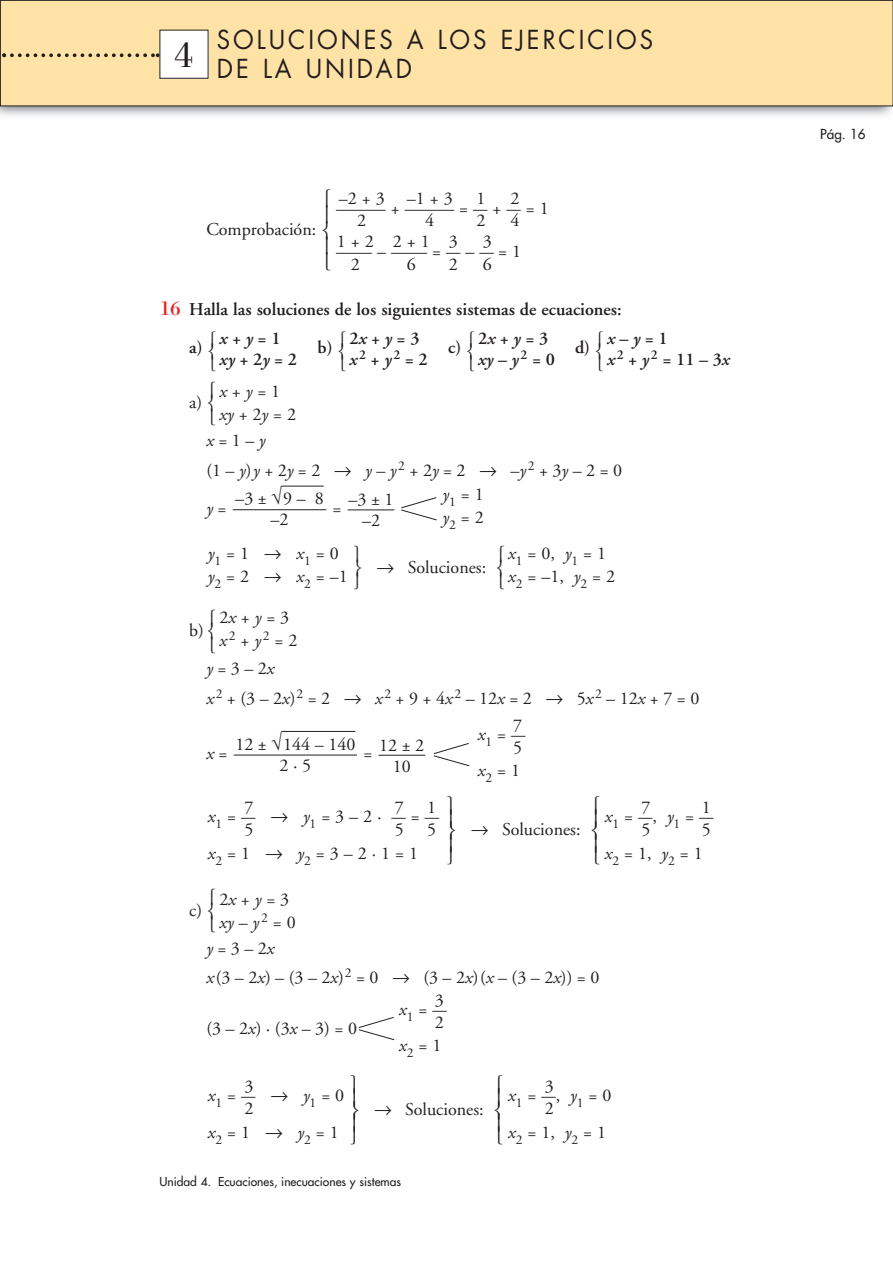
<style>
.page{position:relative;width:893px;height:1263px;background:#fff}
.page>*{position:absolute;margin:0;border:0;box-sizing:border-box;transform-origin:0 0}
.t1{font:37.5px "Bodoni";color:#231f20}
.t2{font:25.5px/28.5px "Futura";letter-spacing:.125em;color:#231f20;scale:.94 1}
.t3{font:18px/12.8px "Adobe Garamond";color:#231f20}
.t4{font:600 18px/20.9px "Adobe Garamond";color:#231f20}
.t5{font:18px "Adobe Garamond";color:#231f20;scale:2.75 1}
.t6{font:italic 18px "Adobe Garamond";color:#231f20}
.t7{font:13.5px "Futura";color:#231f20}
.t8{font:12px "Futura";color:#231f20}
.s1{font-family:"Bodoni";font-weight:400;font-size:21px;color:#ee1d23}
.s2{font-style:italic}
.s3{font-style:normal}
</style>
<div class="page">
<hr style="left:281px;top:731px;width:74px;height:1px;background:#231f20">
<hr style="left:234px;top:755px;width:123px;height:1px;background:#231f20">
<hr style="left:347px;top:510px;width:47px;height:1px;background:#231f20">
<hr style="left:281px;top:486px;width:43px;height:1px;background:#231f20">
<hr style="left:233px;top:509px;width:93px;height:1px;background:#231f20">
<img style="left:0;top:106px;width:892px;height:10px">
<div style="left:0;top:0;width:892px;height:106px;background:#ffe2a5"></div>
<div style="left:0;top:0;width:892px;height:106px;border:1px solid #231f20"></div>
<svg style="left:2px;top:53px;width:157px;height:4px"></svg>
<div style="left:160px;top:30px;width:48px;height:48px;background:#fff"></div>
<svg style="left:358px;top:497px;width:112px;height:544px"></svg>
<svg style="left:447px;top:796px;width:8px;height:69px"></svg>
<svg style="left:358px;top:546px;width:3px;height:44px"></svg>
<h1 class="t1" style="left:175px;top:41px;width:20px">4</h1>
<h1 class="t1" style="left:175px;top:41px;width:20px">1</h1>
<h2 class="t2" style="left:217px;top:28px;width:465px">SOLUCIONES A LOS EJERCICIOS<br>DE LA UNIDAD</h2>
<p class="t3" style="left:206px;top:224px;width:111px">Comprobación:</p>
<p class="t3" style="left:339px;top:193px;width:115px">–2 + 3 –1 + 3</p>
<p class="t3" style="left:476px;top:193px;width:10px">1</p>
<p class="t3" style="left:510px;top:193px;width:10px">2</p>
<p class="t3" style="left:357px;top:215px;width:10px">2</p>
<p class="t3" style="left:425px;top:215px;width:10px">4</p>
<p class="t3" style="left:476px;top:215px;width:10px">2</p>
<p class="t5" style="left:336px;top:201px;width:79px">—+ —= — + — = 1</p>
<p class="t3" style="left:336px;top:206px;width:186px;line-height:31.3px;text-align:right">4<br>—– —= — – —= 1</p>
<p class="t3" style="left:337px;top:237px;width:122px">1 + 22 + 13</p>
<p class="t3" style="left:482px;top:237px;width:10px">3</p>
<p class="t3" style="left:351px;top:260px;width:10px">2</p>
<p class="t3" style="left:407px;top:260px;width:10px">6</p>
<p class="t3" style="left:448px;top:260px;width:10px">2</p>
<p class="t3" style="left:482px;top:260px;width:10px">6</p>
<p class="t4" style="left:189px;top:292px;width:434px;line-height:38px;text-indent:-30px"><span class="s1">16</span> Halla las soluciones de los siguientes sistemas de ecuaciones: a)</p>
<p class="t4" style="left:478px;top:329px;width:78px">2<span class="s2">x</span>+ <span class="s2">y</span>= 3 <span class="s2">xy</span>– <span class="s2">y</span><sup>2</sup> = 0</p>
<p class="t4" style="left:220px;top:330px;width:79px"><span class="s2">x</span>+ <span class="s2">y</span>= 1 <span class="s2">xy</span> + 2<span class="s2">y</span> = 2</p>
<p class="t4" style="left:607px;top:330px;width:124px"><span class="s2">x</span>– <span class="s2">y</span>= 1<br><span class="s2">x</span><sup>2</sup> + <span class="s2">y</span><sup>2</sup> = 11 – 3<span class="s2">x</span></p>
<p class="t4" style="left:349px;top:330px;width:80px">2<span class="s2">x</span>+ <span class="s2">y</span>= 3 <span class="s2">x</span><sup>2</sup>+ <span class="s2">y</span><sup>2</sup>= 2</p>
<p class="t4" style="left:317px;top:339px;width:16px">b)</p>
<p class="t4" style="left:448px;top:339px;width:14px">c)</p>
<p class="t4" style="left:575px;top:339px;width:16px">d)</p>
<p class="t3" style="left:189px;top:398px;width:15px">a)</p>
<p class="t3" style="left:219px;top:382px;width:78px;line-height:23.1px"><span class="s2">x</span>+ <span class="s2">y</span>= 1 <span class="s2">xy</span> + 2<span class="s2">y</span> = 2</p>
<p class="t3" style="left:206px;top:427px;width:417px;line-height:29.5px"><span class="s2">x</span>= 1 – <span class="s2">y<br></span>(1 – <span class="s2">y</span>)<span class="s2">y</span>+ 2<span class="s2">y</span>= 2 → <span class="s2">y</span>– <span class="s2">y</span><sup>2</sup> + 2<span class="s2">y</span>= 2 → –<span class="s2">y</span><sup>2</sup> + 3<span class="s2">y</span>– 2 = 0</p>
<p class="t6" style="left:206px;top:501px;width:22px">y<span class="s3">=</span></p>
<p class="t3" style="left:332px;top:503px;width:10px">=</p>
<p class="t3" style="left:235px;top:490px;width:90px;line-height:21px;text-align:center">–3 ±√9 – 8 –2</p>
<p class="t3" style="left:442px;top:484px;width:43px;line-height:23.1px"><span class="s2">y</span><sub>1</sub> = 1 <span class="s2">y</span><sub>2</sub> = 2</p>
<p class="t3" style="left:348px;top:491px;width:47px;line-height:21px;text-align:center">–3 ± 1 –2</p>
<p class="t3" style="left:208px;top:544px;width:141px;line-height:23.1px"><span class="s2">y</span><sub>1</sub>= 1 → <span class="s2">x</span><sub>1</sub>= 0 <span class="s2">y</span><sub>2</sub> = 2 → <span class="s2">x</span><sub>2</sub> = –1</p>
<p class="t3" style="left:189px;top:626px;width:16px">b)</p>
<p class="t3" style="left:219px;top:607px;width:80px;line-height:23.1px">2<span class="s2">x</span>+ <span class="s2">y</span>= 3 <span class="s2">x</span><sup>2</sup> + <span class="s2">y</span><sup>2</sup> = 2</p>
<p class="t3" style="left:376px;top:562px;width:111px">→ Soluciones:</p>
<p class="t3" style="left:508px;top:544px;width:108px;line-height:23.1px"><span class="s2">x</span><sub>1</sub> = 0, <span class="s2">y</span><sub>1</sub> = 1 <span class="s2">x</span><sub>2</sub> = –1, <span class="s2">y</span><sub>2</sub> = 2</p>
<p class="t3" style="left:206px;top:656px;width:494px;line-height:29.5px"><span class="s2">y</span> = 3 – 2<span class="s2">x<br>x</span><sup>2</sup> + (3 – 2<span class="s2">x</span>)<sup>2</sup> = 2 → <span class="s2">x</span><sup>2</sup> + 9 + 4<span class="s2">x</span><sup>2</sup> – 12<span class="s2">x</span> = 2 → 5<span class="s2">x</span><sup>2</sup> – 12<span class="s2">x</span> + 7 = 0</p>
<p class="t3" style="left:235px;top:735px;width:121px;line-height:21px;text-align:center">12 ± √144 – 140<br>2 · 5</p>
<p class="t6" style="left:206px;top:746px;width:23px">x<span class="s3">=</span></p>
<p class="t3" style="left:363px;top:748px;width:10px">=</p>
<p class="t3" style="left:379px;top:736px;width:46px;line-height:21px;text-align:center">12 ± 2<br>10</p>
<p class="t3" style="left:244px;top:803px;width:10px">7</p>
<p class="t3" style="left:395px;top:803px;width:10px">7</p>
<p class="t3" style="left:427px;top:803px;width:10px">1</p>
<p class="t3" style="left:244px;top:812px;width:196px;text-indent:-37px"><span class="s2">x</span><sub>1</sub>= — → <span class="s2">y</span><sub>1</sub>= 3 – 2 · —= —<br>5</p>
<p class="t3" style="left:395px;top:824px;width:10px">5</p>
<p class="t3" style="left:427px;top:824px;width:10px">5</p>
<p class="t3" style="left:208px;top:848px;width:212px"><span class="s2">x</span><sub>2</sub>= 1 → <span class="s2">y</span><sub>2</sub>= 3 – 2 · 1 = 1</p>
<p class="t3" style="left:189px;top:905px;width:14px">c)</p>
<p class="t3" style="left:219px;top:889px;width:78px;line-height:23.1px">2<span class="s2">x</span>+ <span class="s2">y</span>= 3 <span class="s2">xy</span>– <span class="s2">y</span><sup>2</sup> = 0</p>
<p class="t3" style="left:513px;top:720px;width:10px">7</p>
<p class="t3" style="left:478px;top:729px;width:49px;text-align:right"><span class="s2">x</span><sub>1</sub> = —<br>5</p>
<p class="t3" style="left:478px;top:766px;width:44px"><span class="s2">x</span><sub>2</sub> = 1</p>
<p class="t3" style="left:471px;top:825px;width:111px">→ Soluciones:</p>
<p class="t3" style="left:641px;top:803px;width:10px">7</p>
<p class="t3" style="left:701px;top:803px;width:10px">1</p>
<p class="t3" style="left:641px;top:812px;width:74px;text-indent:-37px"><span class="s2">x</span><sub>1</sub> = —, <span class="s2">y</span><sub>1</sub> = —<br>5</p>
<p class="t3" style="left:605px;top:819px;width:107px;line-height:23.7px;text-indent:97px">5 <span class="s2">x</span><sub>2</sub> = 1, <span class="s2">y</span><sub>2</sub> = 1</p>
<p class="t3" style="left:206px;top:935px;width:394px;line-height:29.5px"><span class="s2">y</span> = 3 – 2<span class="s2">x<br>x</span>(3 – 2<span class="s2">x</span>) – (3 – 2<span class="s2">x</span>)<sup>2</sup> = 0 → (3 – 2<span class="s2">x</span>)(<span class="s2">x</span> – (3 – 2<span class="s2">x</span>)) = 0</p>
<p class="t3" style="left:206px;top:1024px;width:152px">(3 – 2<span class="s2">x</span>) · (3<span class="s2">x</span> – 3) = 0</p>
<p class="t3" style="left:434px;top:995px;width:10px">3</p>
<p class="t3" style="left:399px;top:1004px;width:49px;text-align:right"><span class="s2">x</span><sub>1</sub> = —<br>2</p>
<p class="t3" style="left:399px;top:1041px;width:44px"><span class="s2">x</span><sub>2</sub> = 1</p>
<p class="t3" style="left:244px;top:1082px;width:10px">3</p>
<p class="t3" style="left:244px;top:1091px;width:101px;text-indent:-37px"><span class="s2">x</span><sub>1</sub>= — → <span class="s2">y</span><sub>1</sub>= 0<br>2</p>
<p class="t3" style="left:208px;top:1127px;width:132px"><span class="s2">x</span><sub>2</sub>= 1 → <span class="s2">y</span><sub>2</sub>= 1</p>
<p class="t3" style="left:374px;top:1104px;width:111px">→ Soluciones:</p>
<p class="t8" style="left:159px;top:1176px;width:243px">Unidad 4. Ecuaciones, inecuaciones y sistemas</p>
<p class="t3" style="left:544px;top:1082px;width:10px">3</p>
<p class="t3" style="left:544px;top:1091px;width:68px;text-indent:-37px"><span class="s2">x</span><sub>1</sub> = —, <span class="s2">y</span><sub>1</sub> = 0<br>2</p>
<p class="t3" style="left:508px;top:1127px;width:99px"><span class="s2">x</span><sub>2</sub> = 1, <span class="s2">y</span><sub>2</sub> = 1</p>
<p class="t7" style="left:820px;top:128px;width:47px">Pág. 16</p>
</div>
